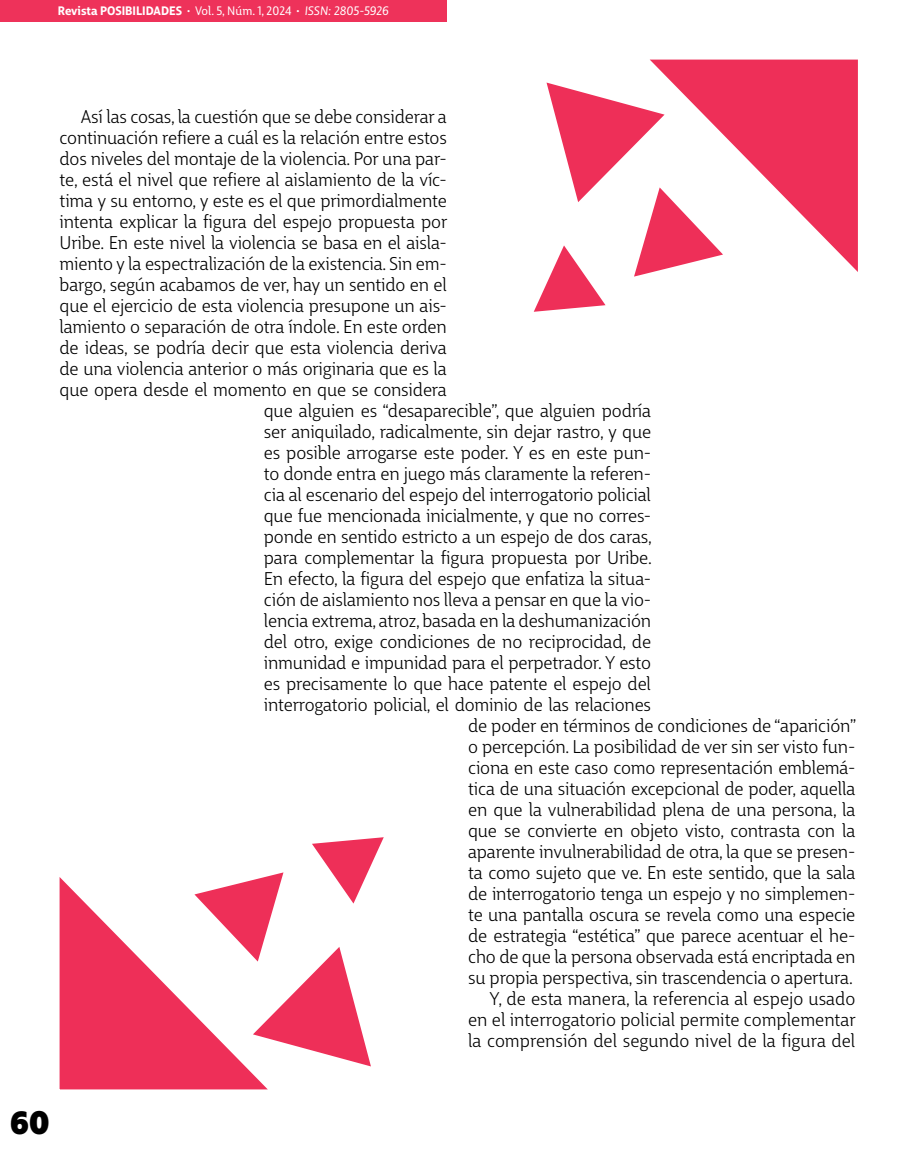
<style>
.page{position:relative;width:915px;height:1149px;background:#fff}
.page>*{position:absolute;margin:0;border:0;box-sizing:border-box;transform-origin:0 0}
.t1{font:800 31.5px "Big City Grotesque Pro";color:#000}
.Tx-Fondo{font:18px/21px "Big City Grotesque Pro";letter-spacing:-.01em;color:#000;text-align:justify}
.t2{font:700 12px "Big City Grotesque Pro";color:#fff}
.s1{font-weight:400}
.s2{font-weight:400;font-style:italic}
</style>
<div class="page">
<svg style="left:650px;top:60px;width:207px;height:211px;fill:#ee2f58"></svg>
<svg style="left:533px;top:83px;width:189px;height:229px"></svg>
<svg style="left:60px;top:877px;width:208px;height:212px;fill:#ee2f58"></svg>
<svg style="left:194px;top:837px;width:189px;height:229px"></svg>
<div style="left:0;top:0;width:446px;height:21px;background:#ee325a"></div>
<p class="t2" style="left:58px;top:1px;width:332px">Revista POSIBILIDADES · <span class="s1">Vol. 5, Núm. 1, 2024</span> · <span class="s2">ISSN: 2805-5926</span></p>
<p class="Tx-Fondo" style="left:81px;top:104px;width:367px">Así las cosas, la cuestión que se debe considerar a</p>
<p class="Tx-Fondo" style="left:60px;top:125px;width:388px">continuación refiere a cuál es la relación entre estos</p>
<p class="Tx-Fondo" style="left:60px;top:146px;width:388px">dos niveles del montaje de la violencia. Por una par-</p>
<p class="Tx-Fondo" style="left:60px;top:167px;width:388px">te, está el nivel que refiere al aislamiento de la víc-</p>
<p class="Tx-Fondo" style="left:60px;top:188px;width:388px">tima y su entorno, y este es el que primordialmente</p>
<p class="Tx-Fondo" style="left:60px;top:209px;width:389px">intenta explicar la figura del espejo propuesta por</p>
<p class="Tx-Fondo" style="left:60px;top:230px;width:388px">Uribe. En este nivel la violencia se basa en el aisla-</p>
<p class="Tx-Fondo" style="left:60px;top:251px;width:388px">miento y la espectralización de la existencia. Sin em-</p>
<p class="Tx-Fondo" style="left:60px;top:272px;width:388px">bargo, según acabamos de ver, hay un sentido en el</p>
<p class="Tx-Fondo" style="left:60px;top:293px;width:388px">que el ejercicio de esta violencia presupone un ais-</p>
<p class="Tx-Fondo" style="left:60px;top:314px;width:388px">lamiento o separación de otra índole. En este orden</p>
<p class="Tx-Fondo" style="left:60px;top:335px;width:388px">de ideas, se podría decir que esta violencia deriva</p>
<p class="Tx-Fondo" style="left:60px;top:356px;width:388px">de una violencia anterior o más originaria que es la</p>
<p class="Tx-Fondo" style="left:60px;top:377px;width:388px">que opera desde el momento en que se considera</p>
<p class="Tx-Fondo" style="left:264px;top:398px;width:388px">que alguien es “desaparecible”, que alguien podría</p>
<p class="Tx-Fondo" style="left:264px;top:419px;width:388px">ser aniquilado, radicalmente, sin dejar rastro, y que</p>
<p class="Tx-Fondo" style="left:264px;top:440px;width:388px">es posible arrogarse este poder. Y es en este pun-</p>
<p class="Tx-Fondo" style="left:264px;top:461px;width:388px">to donde entra en juego más claramente la referen-</p>
<p class="Tx-Fondo" style="left:264px;top:482px;width:388px">cia al escenario del espejo del interrogatorio policial</p>
<p class="Tx-Fondo" style="left:264px;top:503px;width:388px">que fue mencionada inicialmente, y que no corres-</p>
<p class="Tx-Fondo" style="left:264px;top:524px;width:389px">ponde en sentido estricto a un espejo de dos caras,</p>
<p class="Tx-Fondo" style="left:264px;top:545px;width:389px">para complementar la figura propuesta por Uribe.</p>
<p class="Tx-Fondo" style="left:264px;top:566px;width:388px">En efecto, la figura del espejo que enfatiza la situa-</p>
<p class="Tx-Fondo" style="left:264px;top:587px;width:388px">ción de aislamiento nos lleva a pensar en que la vio-</p>
<p class="Tx-Fondo" style="left:264px;top:608px;width:388px">lencia extrema, atroz, basada en la deshumanización</p>
<p class="Tx-Fondo" style="left:264px;top:629px;width:388px">del otro, exige condiciones de no reciprocidad, de</p>
<p class="Tx-Fondo" style="left:264px;top:650px;width:388px">inmunidad e impunidad para el perpetrador. Y esto</p>
<p class="Tx-Fondo" style="left:264px;top:671px;width:388px">es precisamente lo que hace patente el espejo del</p>
<p class="Tx-Fondo" style="left:264px;top:692px;width:388px">interrogatorio policial, el dominio de las relaciones</p>
<p class="Tx-Fondo" style="left:468px;top:713px;width:389px">de poder en términos de condiciones de “aparición”</p>
<p class="Tx-Fondo" style="left:468px;top:734px;width:388px">o percepción. La posibilidad de ver sin ser visto fun-</p>
<p class="Tx-Fondo" style="left:468px;top:755px;width:388px">ciona en este caso como representación emblemá-</p>
<p class="Tx-Fondo" style="left:468px;top:776px;width:388px">tica de una situación excepcional de poder, aquella</p>
<p class="Tx-Fondo" style="left:468px;top:797px;width:388px">en que la vulnerabilidad plena de una persona, la</p>
<p class="Tx-Fondo" style="left:468px;top:818px;width:388px">que se convierte en objeto visto, contrasta con la</p>
<p class="Tx-Fondo" style="left:468px;top:839px;width:388px">aparente invulnerabilidad de otra, la que se presen-</p>
<p class="Tx-Fondo" style="left:468px;top:860px;width:388px">ta como sujeto que ve. En este sentido, que la sala</p>
<p class="Tx-Fondo" style="left:468px;top:881px;width:388px">de interrogatorio tenga un espejo y no simplemen-</p>
<p class="Tx-Fondo" style="left:468px;top:902px;width:388px">te una pantalla oscura se revela como una especie</p>
<p class="Tx-Fondo" style="left:468px;top:923px;width:388px">de estrategia “estética” que parece acentuar el he-</p>
<p class="Tx-Fondo" style="left:468px;top:944px;width:388px">cho de que la persona observada está encriptada en</p>
<p class="Tx-Fondo" style="left:468px;top:965px;width:386px">su propia perspectiva, sin trascendencia o apertura.</p>
<p class="Tx-Fondo" style="left:468px;top:986px;width:389px;text-indent:21px">Y, de esta manera, la referencia al espejo usado en el interrogatorio policial permite complementar la comprensión del segundo nivel de la figura del</p>
<h1 class="t1" style="left:10px;top:1095px;width:41px">60</h1>
</div>
